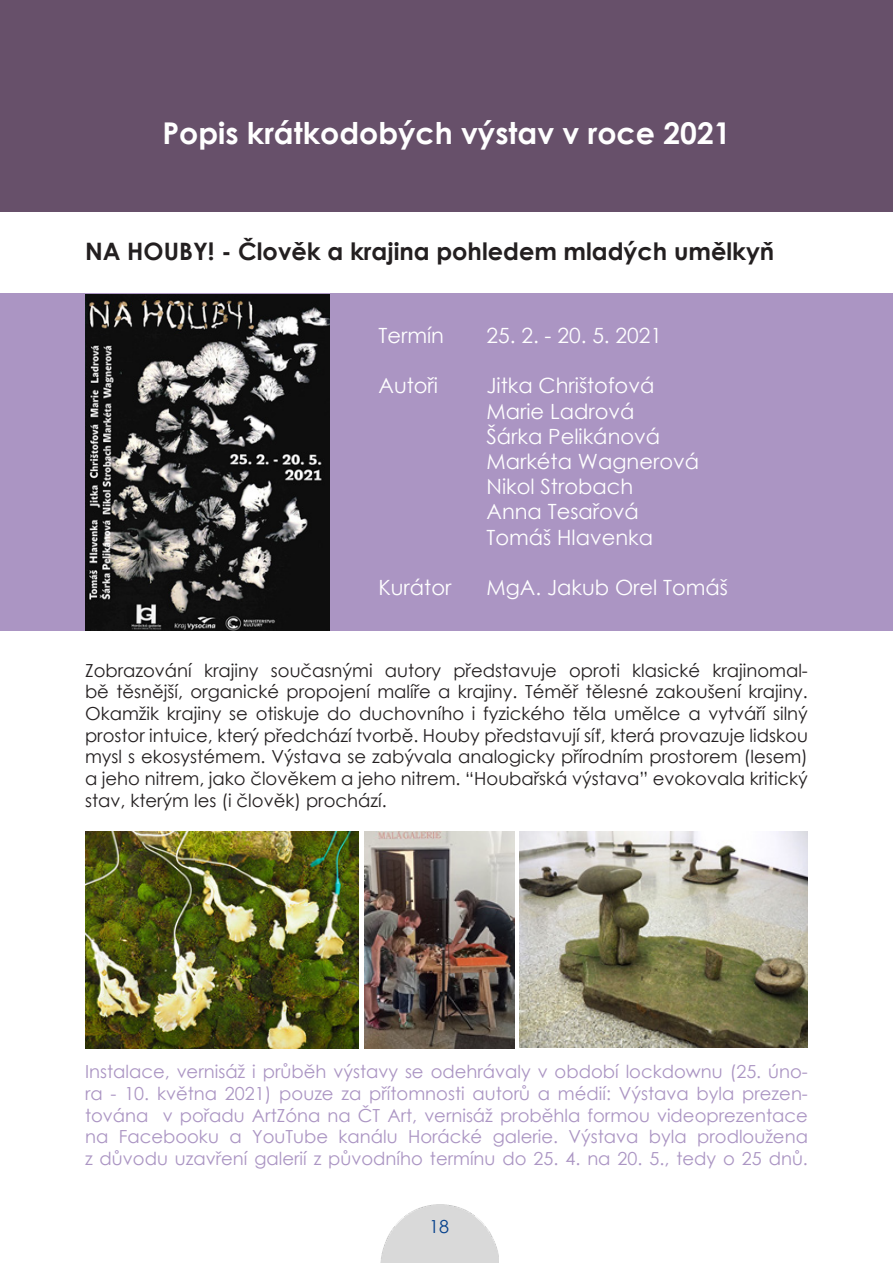
<style>
.page{position:relative;width:893px;height:1263px;background:#fff}
.page>*{position:absolute;margin:0;border:0;box-sizing:border-box;transform-origin:0 0}
.t1{font:700 30px "Century Gothic";color:#fff}
.t2{font:700 24px "Century Gothic";color:#231f20}
.t3{font:21px/25.2px "Century Gothic";color:#fff}
.t4{font:18px/21.6px "Century Gothic";color:#231f20;text-align:justify}
.t5{font:18px/21.6px "Century Gothic";color:#ab95c3;text-align:justify}
.t6{font:18px "Century Gothic";color:#07428d}
</style>
<div class="page">
<div style="left:0;top:0;width:893px;height:211px;background:#67506a"></div>
<div style="left:0;top:293px;width:893px;height:338px;background:#ab95c3"></div>
<img style="left:85px;top:295px;width:244px;height:335px">
<img style="left:86px;top:832px;width:273px;height:216px">
<img style="left:520px;top:832px;width:288px;height:216px">
<img style="left:364px;top:832px;width:151px;height:216px">
<img style="left:380px;top:1204px;width:118px;height:59px">
<h1 class="t1" style="left:162px;top:110px;width:570px">Popis krátkodobých výstav v roce 2021</h1>
<h2 class="t2" style="left:85px;top:233px;width:691px">NA HOUBY! - Člověk a krajina pohledem mladých umělkyň</h2>
<p class="t3" style="left:378px;top:322px;width:67px">Termín</p>
<p class="t3" style="left:486px;top:322px;width:177px">25. 2. - 20. 5. 2021</p>
<p class="t3" style="left:378px;top:373px;width:61px">Autoři</p>
<p class="t3" style="left:486px;top:373px;width:214px">Jitka Chrištofová<br>Marie Ladrová<br>Šárka Pelikánová<br>Markéta Wagnerová<br>Nikol Strobach<br>Anna Tesařová<br>Tomáš Hlavenka</p>
<p class="t3" style="left:378px;top:574px;width:75px">Kurátor</p>
<p class="t3" style="left:486px;top:574px;width:243px">MgA. Jakub Orel Tomáš</p>
<p class="t4" style="left:85px;top:659px;width:724px">Zobrazování krajiny současnými autory představuje oproti klasické krajinomal&shy;bě těsnější, organické propojení malíře a krajiny. Téměř tělesné zakoušení krajiny.<br>Okamžik krajiny se otiskuje do duchovního i fyzického těla umělce a vytváří silný prostor intuice, který předchází tvorbě. Houby představují síť, která provazuje lidskou mysl s ekosystémem. Výstava se zabývala analogicky přírodním prostorem (lesem) a jeho nitrem, jako člověkem a jeho nitrem. “Houbařská výstava” evokovala kritický stav, kterým les (i člověk) prochází.</p>
<p class="t5" style="left:85px;top:1061px;width:724px">Instalace, vernisáž i průběh výstavy se odehrávaly v období lockdownu (25. úno&shy;ra - 10. května 2021) pouze za přítomnosti autorů a médií: Výstava byla prezen&shy;tována v pořadu ArtZóna na ČT Art, vernisáž proběhla formou videoprezentace na Facebooku a YouTube kanálu Horácké galerie. Výstava byla prodloužena z důvodu uzavření galerií z původního termínu do 25. 4. na 20. 5., tedy o 25 dnů.</p>
<p class="t6" style="left:429px;top:1214px;width:21px">18</p>
</div>
